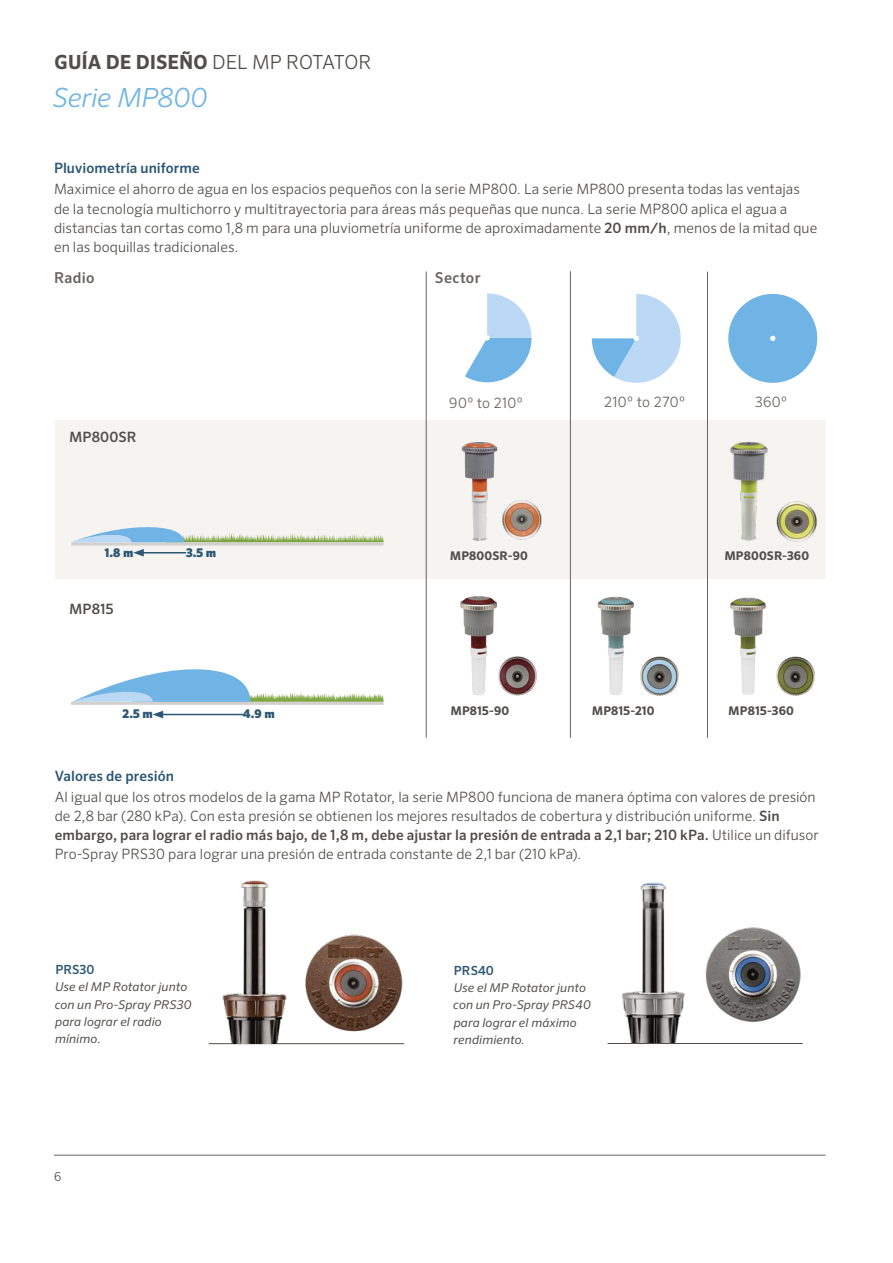
<style>
.page{position:relative;width:893px;height:1263px;background:#fff}
.page>*{position:absolute;margin:0;border:0;box-sizing:border-box;transform-origin:0 0}
.t1{font:italic 300 26.4px "Sero Pro";letter-spacing:-.01em;color:#6fb4e5}
.t2{font:700 19.5px "Sero Pro";color:#504e4b}
.t3{font:500 15px "Sero Pro";letter-spacing:.025em;color:#66625f}
.t4{font:300 14.25px/19px "Sero Pro";letter-spacing:.005em;color:#504e4b}
.t5{font:500 14.25px "Sero Pro";letter-spacing:.005em;color:#2b5774}
.t6{font:300 14.25px "Sero Pro";letter-spacing:.025em;color:#66625f}
.t7{font:500 14.25px "Sero Pro";letter-spacing:.01em;color:#504e4b}
.t8{font:500 12.6px "Sero Pro";color:#2b5774}
.t9{font:300 12.3px "Sero Pro";color:#504e4b}
.t10{font:italic 12.15px/17.2px "Sero Pro";letter-spacing:.005em;color:#504e4b}
.t11{font:700 12px "Sero Pro";letter-spacing:.015em;color:#504e4b}
.t12{font:900 12px "Sero Pro";color:#2b5774}
.s1{font-weight:300}
.s2{font-weight:500}
.s3{font-size:15px}
</style>
<div class="page">
<hr style="left:54px;top:1155px;width:771px;height:1px;background:#66625f">
<div style="left:55px;top:420px;width:770px;height:158px;background:#f6f4f1"></div>
<img style="left:502px;top:500px;width:40px;height:40px">
<img style="left:461px;top:442px;width:36px;height:99px">
<img style="left:776px;top:501px;width:41px;height:41px">
<img style="left:730px;top:441px;width:37px;height:100px">
<svg style="left:465px;top:293px;width:67px;height:89px"></svg>
<svg style="left:592px;top:294px;width:89px;height:89px"></svg>
<svg style="left:728px;top:294px;width:89px;height:89px"></svg>
<hr style="left:161px;top:714px;width:82px;height:1px;background:#2b5774">
<svg style="left:153px;top:711px;width:10px;height:7px"></svg>
<hr style="left:71px;top:702px;width:313px;height:3px;background:#d3d0ce">
<hr style="left:570px;top:271px;width:1px;height:467px;background:#66625f">
<hr style="left:426px;top:271px;width:1px;height:467px;background:#66625f">
<hr style="left:707px;top:272px;width:1px;height:466px;background:#66625f">
<hr style="left:71px;top:543px;width:313px;height:3px;background:#d3d0ce">
<svg style="left:72px;top:527px;width:312px;height:15px"></svg>
<hr style="left:141px;top:552px;width:45px;height:1px;background:#2b5774">
<svg style="left:133px;top:549px;width:11px;height:8px"></svg>
<img style="left:705px;top:927px;width:96px;height:95px">
<img style="left:622px;top:882px;width:63px;height:161px">
<hr style="left:608px;top:1043px;width:195px;height:1px;background:#504e4b">
<hr style="left:209px;top:1043px;width:195px;height:1px;background:#504e4b">
<img style="left:222px;top:880px;width:65px;height:163px">
<img style="left:305px;top:934px;width:98px;height:98px">
<svg style="left:651px;top:656px;width:8px;height:3px"></svg>
<svg style="left:787px;top:656px;width:8px;height:3px"></svg>
<svg style="left:510px;top:656px;width:8px;height:2px"></svg>
<img style="left:598px;top:597px;width:29px;height:98px">
<img style="left:730px;top:597px;width:29px;height:98px">
<img style="left:460px;top:596px;width:27px;height:100px">
<svg style="left:72px;top:669px;width:312px;height:34px"></svg>
<h2 class="t2" style="left:54px;top:50px;width:319px">GUÍA DE DISEÑO <span class="s1">DEL MP ROTATOR</span></h2>
<h1 class="t1" style="left:52px;top:82px;width:156px">Serie MP800</h1>
<p class="t5" style="left:54px;top:159px;width:147px">Pluviometría uniforme</p>
<p class="t4" style="left:54px;top:180px;width:765px">Maximice el ahorro de agua en los espacios pequeños con la serie MP800. La serie MP800 presenta todas las ventajas de la tecnología multichorro y multitrayectoria para áreas más pequeñas que nunca. La serie MP800 aplica el agua a distancias tan cortas como 1,8 m para una pluviometría uniforme de aproximadamente <span class="s2">20 mm/h</span>, menos de la mitad que en las boquillas tradicionales.</p>
<p class="t3" style="left:54px;top:269px;width:42px">Radio</p>
<p class="t7" style="left:69px;top:428px;width:69px">MP800SR</p>
<p class="t12" style="left:104px;top:545px;width:30px">1.8 m</p>
<p class="t12" style="left:186px;top:545px;width:32px">3.5 m</p>
<p class="t7" style="left:69px;top:601px;width:46px">MP815</p>
<p class="t12" style="left:122px;top:707px;width:32px">2.5 m</p>
<p class="t12" style="left:243px;top:707px;width:33px">4.9 m</p>
<p class="t3" style="left:435px;top:269px;width:47px">Sector</p>
<p class="t6" style="left:449px;top:394px;width:75px">90<span class="s3">º</span> to 210<span class="s3">º</span></p>
<p class="t6" style="left:604px;top:393px;width:82px">210<span class="s3">º</span> to 270<span class="s3">º</span></p>
<p class="t6" style="left:755px;top:394px;width:33px">360<span class="s3">º</span></p>
<p class="t11" style="left:450px;top:548px;width:80px">MP800SR-90</p>
<p class="t11" style="left:724px;top:548px;width:86px">MP800SR-360</p>
<p class="t11" style="left:450px;top:703px;width:60px">MP815-90</p>
<p class="t11" style="left:592px;top:703px;width:64px">MP815-210</p>
<p class="t11" style="left:728px;top:703px;width:67px">MP815-360</p>
<p class="t5" style="left:55px;top:767px;width:121px">Valores de presión</p>
<p class="t4" style="left:55px;top:787px;width:765px">Al igual que los otros modelos de la gama MP Rotator, la serie MP800 funciona de manera óptima con valores de presión de 2,8 bar (280 kPa). Con esta presión se obtienen los mejores resultados de cobertura y distribución uniforme. <span class="s2">Sin embargo, para lograr el radio más bajo, de 1,8 m, debe ajustar la presión de entrada a 2,1 bar; 210 kPa.</span> Utilice un difusor Pro-Spray PRS30 para lograr una presión de entrada constante de 2,1 bar (210 kPa).</p>
<p class="t8" style="left:55px;top:962px;width:41px">PRS30</p>
<p class="t10" style="left:55px;top:978px;width:138px">Use el MP Rotator junto con un Pro-Spray PRS30 para lograr el radio mínimo.</p>
<p class="t9" style="left:54px;top:1169px;width:9px">6</p>
<p class="t8" style="left:454px;top:963px;width:41px">PRS40</p>
<p class="t10" style="left:453px;top:979px;width:139px">Use el MP Rotator junto con un Pro-Spray PRS40 para lograr el máximo rendimiento.</p>
</div>
